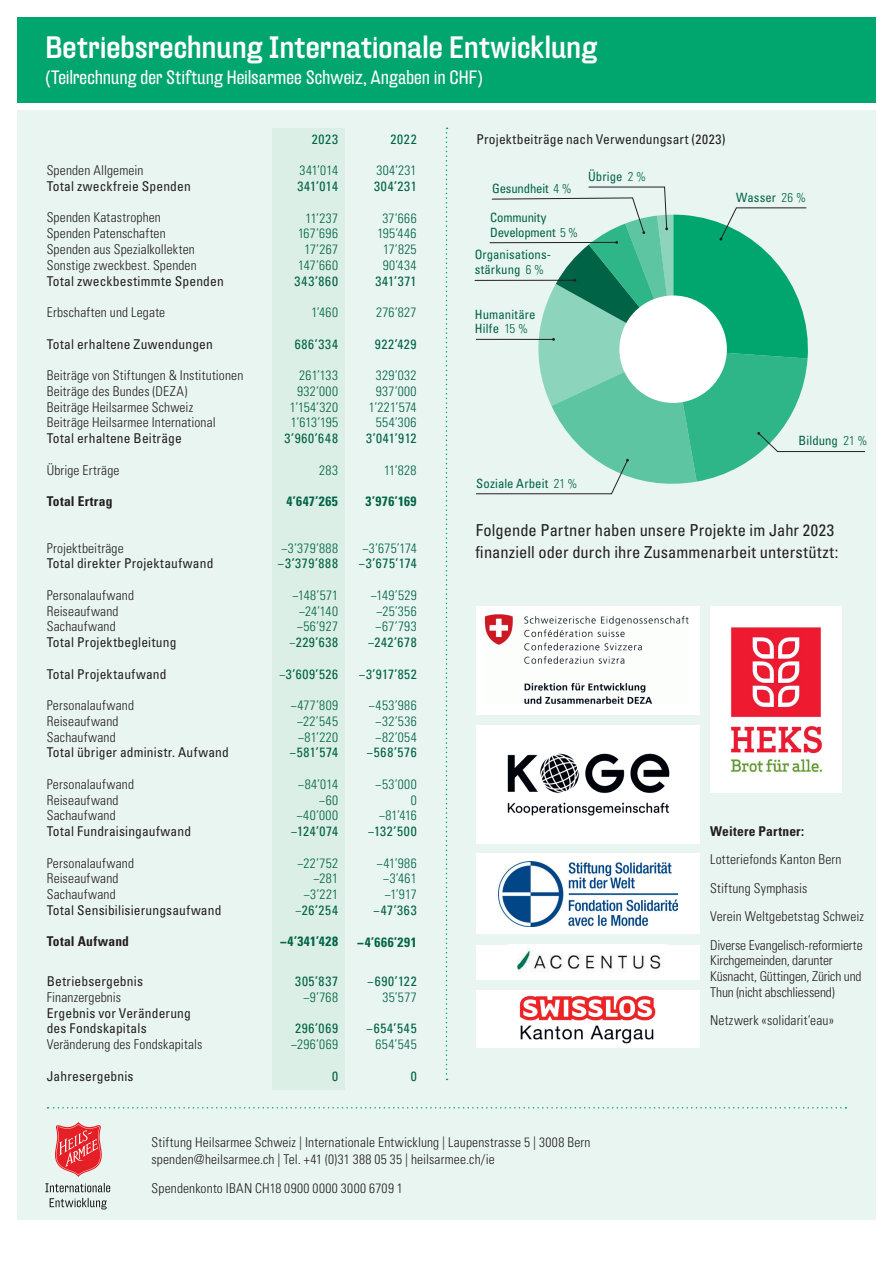
<style>
.page{position:relative;width:893px;height:1263px;background:#fff}
.page>*{position:absolute;margin:0;border:0;box-sizing:border-box;transform-origin:0 0}
.t1{font:30px "Hydra OT Extd Medi";letter-spacing:-.005em;color:#fff}
.t2{font:18.75px "Hydra OT Extd";color:#fff}
.t3{font:condensed 16.5px/22.5px "Univers LT Std";letter-spacing:.005em;color:#231f20}
.t4{font:300 condensed 13.5px/15.8px "Univers LT Std";letter-spacing:.01em;color:#231f20}
.t5{font:300 condensed 13.5px/15.8px "Univers LT Std";letter-spacing:.025em;color:#006346;text-align:center}
.t6{font:condensed 13.5px/15.8px "Univers LT Std";letter-spacing:.015em;color:#231f20}
.t7{font:condensed 13.5px "Univers LT Std";letter-spacing:.05em;color:#006346}
.t8{font:300 condensed 13.5px/15.8px "Univers LT Std";letter-spacing:-.01em;color:#231f20}
.t9{font:700 condensed 13.5px "Univers LT Std";letter-spacing:.02em;color:#231f20}
.t10{font:700 condensed 13.5px "Univers LT Std";letter-spacing:.045em;color:#006346}
.t11{font:condensed 12.75px/14.2px "Univers LT Std";letter-spacing:.005em;color:#006346}
.t12{font:condensed 12.75px/14.1px "Univers LT Std";letter-spacing:-.015em;color:#006346}
.s1{font-weight:400}
.s2{font-weight:300}
.s3{font-family:"Univers LT Pro"}
</style>
<div class="page">
<div style="left:17px;top:110px;width:859px;height:1109px;background:#e9f5f0"></div>
<div style="left:17px;top:17px;width:859px;height:85px;background:#00a66e"></div>
<svg style="left:446px;top:128px;width:1px;height:952px"></svg>
<div style="left:272px;top:128px;width:72px;height:961px;background:#dcefe6"></div>
<img style="left:476px;top:607px;width:224px;height:107px">
<svg style="left:48px;top:1107px;width:798px;height:1px"></svg>
<div style="left:476px;top:945px;width:224px;height:34px;background:#fff"></div>
<img style="left:517px;top:949px;width:144px;height:23px">
<img style="left:710px;top:607px;width:132px;height:186px">
<img style="left:476px;top:725px;width:224px;height:118px">
<div style="left:476px;top:853px;width:224px;height:81px;background:#fff"></div>
<img style="left:498px;top:861px;width:179px;height:65px">
<div style="left:476px;top:990px;width:224px;height:58px;background:#fff"></div>
<img style="left:519px;top:995px;width:137px;height:49px">
<hr style="left:475px;top:280px;width:100px;height:1px;background:#231f20">
<svg style="left:476px;top:186px;width:389px;height:308px"></svg>
<svg style="left:50px;top:1198px;width:57px;height:11px"></svg>
<svg style="left:45px;top:1183px;width:65px;height:9px"></svg>
<svg style="left:55px;top:1122px;width:47px;height:55px"></svg>
<h1 class="t1" style="left:45px;top:30px;width:553px">Betriebsrechnung Internationale Entwicklung</h1>
<h2 class="t2" style="left:45px;top:66px;width:439px">(Teilrechnung der Stiftung Heilsarmee Schweiz, Angaben in CHF)</h2>
<p class="t4" style="left:47px;top:163px;width:98px">Spenden Allgemein</p>
<p class="t6" style="left:47px;top:178px;width:145px">Total zweckfreie Spenden</p>
<p class="t4" style="left:47px;top:210px;width:151px">Spenden Katastrophen<br>Spenden Patenschaften<br>Spenden aus Spezialkollekten<br>Sonstige zweckbest. Spenden</p>
<p class="t6" style="left:47px;top:273px;width:178px">Total zweckbestimmte Spenden</p>
<p class="t4" style="left:47px;top:304px;width:120px">Erbschaften und Legate</p>
<p class="t6" style="left:47px;top:336px;width:168px">Total erhaltene Zuwendungen</p>
<p class="t4" style="left:47px;top:367px;width:198px">Beiträge von Stiftungen &amp; Institutionen Beiträge des Bundes (DEZA)<br>Beiträge Heilsarmee Schweiz<br>Beiträge Heilsarmee International</p>
<p class="t6" style="left:47px;top:430px;width:137px">Total erhaltene Beiträge</p>
<p class="t4" style="left:47px;top:462px;width:74px">Übrige Erträge</p>
<p class="t9" style="left:47px;top:493px;width:67px">Total Ertrag</p>
<p class="t4" style="left:47px;top:540px;width:78px">Projektbeiträge</p>
<p class="t6" style="left:47px;top:555px;width:168px">Total direkter Projektaufwand</p>
<p class="t4" style="left:47px;top:587px;width:89px">Personalaufwand<br>Reiseaufwand<br>Sachaufwand</p>
<p class="t6" style="left:47px;top:634px;width:131px">Total Projektbegleitung</p>
<p class="t6" style="left:47px;top:666px;width:121px">Total Projektaufwand</p>
<p class="t4" style="left:47px;top:697px;width:89px">Personalaufwand<br>Reiseaufwand<br>Sachaufwand</p>
<p class="t6" style="left:47px;top:744px;width:184px">Total übriger administr. Aufwand</p>
<p class="t4" style="left:47px;top:776px;width:89px">Personalaufwand<br>Reiseaufwand<br>Sachaufwand</p>
<p class="t6" style="left:47px;top:823px;width:146px">Total Fundraisingaufwand</p>
<p class="t4" style="left:47px;top:855px;width:89px">Personalaufwand<br>Reiseaufwand<br>Sachaufwand</p>
<p class="t6" style="left:47px;top:902px;width:176px">Total Sensibilisierungsaufwand</p>
<p class="t9" style="left:47px;top:933px;width:84px">Total Aufwand</p>
<p class="t6" style="left:47px;top:973px;width:98px">Betriebsergebnis</p>
<p class="t4" style="left:47px;top:989px;width:76px">Finanzergebnis</p>
<p class="t6" style="left:47px;top:1005px;width:146px">Ergebnis vor Veränderung des Fondskapitals</p>
<p class="t4" style="left:47px;top:1036px;width:157px">Veränderung des Fondskapitals</p>
<p class="t6" style="left:47px;top:1068px;width:88px">Jahresergebnis</p>
<p class="t7" style="left:312px;top:130px;width:28px">2023</p>
<p class="t5" style="left:300px;top:163px;width:40px">341’014</p>
<p class="t7" style="left:297px;top:178px;width:42px">341’014</p>
<p class="t5" style="left:298px;top:210px;width:42px">11’237<br>167’696<br>17’267<br>147’660</p>
<p class="t7" style="left:295px;top:272px;width:45px">343’860</p>
<p class="t5" style="left:311px;top:304px;width:28px">1’460</p>
<p class="t7" style="left:295px;top:335px;width:45px">686’334</p>
<p class="t5" style="left:290px;top:367px;width:50px;text-align:right">261’133<br>932’000<br>1’154’320<br>1’613’195</p>
<p class="t7" style="left:285px;top:430px;width:55px">3’960’648</p>
<p class="t5" style="left:319px;top:462px;width:20px">283</p>
<p class="t10" style="left:286px;top:493px;width:53px">4’647’265</p>
<p class="t5" style="left:282px;top:540px;width:58px">−3’379’888</p>
<p class="t7" style="left:278px;top:555px;width:62px">−3’379’888</p>
<p class="t5" style="left:290px;top:587px;width:50px;text-align:right">−148’571 −24’140 −56’927 −<span class="s1">229’638</span></p>
<p class="t7" style="left:279px;top:665px;width:60px"><span class="s2">−</span>3’609’526</p>
<p class="t5" style="left:291px;top:697px;width:49px">−477’809 −22’545 −81’220</p>
<p class="t7" style="left:289px;top:744px;width:50px">−581’574</p>
<p class="t5" style="left:297px;top:776px;width:43px;text-align:right">−84’014 −60 −40’000</p>
<p class="t7" style="left:291px;top:823px;width:49px">−124’074</p>
<p class="t5" style="left:296px;top:855px;width:44px;text-align:right">−22’752 −281 −3’221 −<span class="s1">26’254</span></p>
<p class="t10" style="left:280px;top:933px;width:59px">−4’341’428</p>
<p class="t7" style="left:295px;top:973px;width:44px">305’837</p>
<p class="t5" style="left:303px;top:989px;width:36px">−9’768</p>
<p class="t7" style="left:295px;top:1020px;width:44px">296’069</p>
<p class="t5" style="left:291px;top:1036px;width:48px">−296’069</p>
<p class="t7" style="left:332px;top:1067px;width:7px">0</p>
<p class="t7" style="left:391px;top:131px;width:28px">2022</p>
<p class="t5" style="left:376px;top:163px;width:42px">304’231</p>
<p class="t7" style="left:374px;top:178px;width:44px">304’231</p>
<p class="t5" style="left:377px;top:210px;width:41px">37’666<br>195’446<br>17’825<br>90’434</p>
<p class="t7" style="left:375px;top:272px;width:43px">341’371</p>
<p class="t5" style="left:376px;top:305px;width:42px">276’827</p>
<p class="t7" style="left:375px;top:335px;width:43px">922’429</p>
<p class="t5" style="left:369px;top:367px;width:49px">329’032<br>937’000<br>1’221’574<br>554’306</p>
<p class="t7" style="left:366px;top:430px;width:52px">3’041’912</p>
<p class="t5" style="left:384px;top:462px;width:34px">11’828</p>
<p class="t10" style="left:366px;top:493px;width:53px">3’976’169</p>
<p class="t5" style="left:362px;top:540px;width:56px">−3’675’174</p>
<p class="t7" style="left:358px;top:555px;width:60px">−3’675’174</p>
<p class="t5" style="left:371px;top:587px;width:47px">−149’529 −25’356 −67’793</p>
<p class="t7" style="left:368px;top:634px;width:51px">−242’678</p>
<p class="t7" style="left:359px;top:665px;width:59px">−3’917’852</p>
<p class="t5" style="left:369px;top:697px;width:49px">−453’986 −32’536 −82’054</p>
<p class="t7" style="left:367px;top:744px;width:52px">−568’576</p>
<p class="t5" style="left:376px;top:776px;width:43px;text-align:right">−53’000<br>0 −81’416</p>
<p class="t7" style="left:368px;top:823px;width:50px">−132’500</p>
<p class="t5" style="left:377px;top:855px;width:41px">−41’986 −3’461 −1’917</p>
<p class="t7" style="left:373px;top:902px;width:45px">−47’363</p>
<p class="t10" style="left:357px;top:933px;width:61px">−4’666’291</p>
<p class="t7" style="left:367px;top:973px;width:51px">−690’122</p>
<p class="t5" style="left:382px;top:989px;width:36px">35’577</p>
<p class="t7" style="left:366px;top:1020px;width:52px">−654’545</p>
<p class="t5" style="left:376px;top:1036px;width:43px">654’545</p>
<p class="t7" style="left:411px;top:1067px;width:7px">0</p>
<p class="t6" style="left:476px;top:131px;width:251px">Projektbeiträge nach Verwendungsart (2023)</p>
<p class="t12" style="left:492px;top:181px;width:81px">Gesundheit <span class="s2">4 %</span></p>
<p class="t12" style="left:490px;top:211px;width:89px">Community<br>Development <span class="s2">5 %</span></p>
<p class="t11" style="left:475px;top:248px;width:78px">Organisations&shy;stärkung <span class="s2">6 %</span></p>
<p class="t11" style="left:588px;top:169px;width:59px">Übrige <span class="s2">2 %</span></p>
<p class="t11" style="left:736px;top:190px;width:71px">Wasser <span class="s2">26 %</span></p>
<p class="t11" style="left:475px;top:307px;width:62px">Humanitäre<br>Hilfe <span class="s2">15 %</span></p>
<p class="t11" style="left:476px;top:476px;width:103px">Soziale Arbeit <span class="s2">21 %</span></p>
<p class="t11" style="left:799px;top:433px;width:70px">Bildung <span class="s2">21 %</span></p>
<p class="t3" style="left:476px;top:518px;width:364px">Folgende Partner haben unsere Projekte im Jahr 2023 finanziell oder durch ihre Zusammenarbeit unterstützt:</p>
<p class="t9" style="left:710px;top:822px;width:96px">Weitere Partner:</p>
<p class="t4" style="left:710px;top:845px;width:155px;line-height:28.5px">Lotteriefonds Kanton Bern<br>Stiftung Symphasis<br>Verein Weltgebetstag Schweiz<br>Diverse Evangelisch-reformierte</p>
<p class="t8" style="left:710px;top:953px;width:153px">Kirchgemeinden, darunter<br>Küsnacht, Güttingen, Zürich und<br>Thun (nicht abschliessend)</p>
<p class="t4" style="left:710px;top:1013px;width:125px">Netzwerk «solidarit’eau»</p>
<p class="t4" style="left:152px;top:1134px;width:440px;line-height:16.5px">Stiftung Heilsarmee Schweiz <span class="s3">|</span> Internationale Entwicklung <span class="s3">|</span> Laupenstrasse 5 <span class="s3">|</span> 3008 Bern spenden@heilsarmee.ch <span class="s3">|</span> Tel. +41 (0)31 388 05 35 <span class="s3">|</span> heilsarmee.ch/ie</p>
<p class="t4" style="left:152px;top:1180px;width:253px">Spendenkonto IBAN CH18 0900 0000 3000 6709 1</p>
</div>
